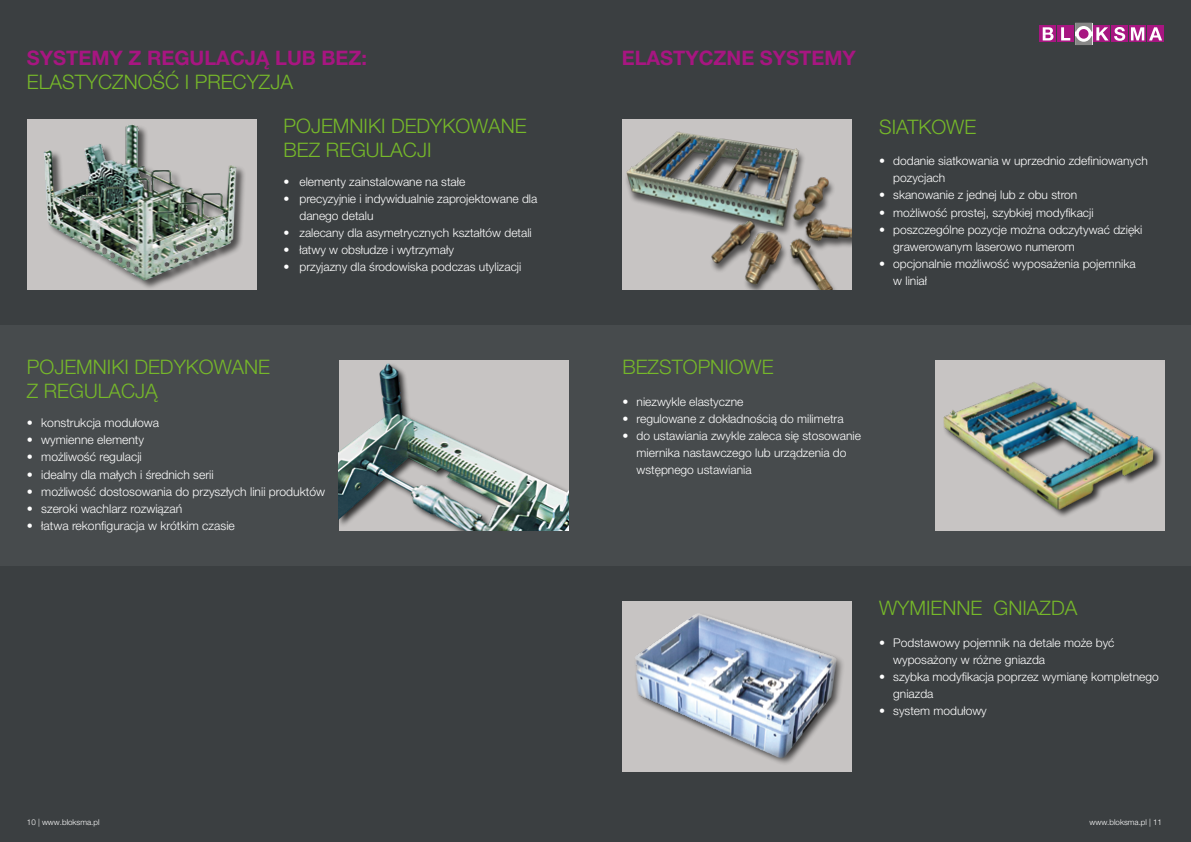
<style>
.page{position:relative;width:1191px;height:842px;background:#3b3f41}
.page>*{position:absolute;margin:0;border:0;box-sizing:border-box;transform-origin:0 0}
.t1{font:300 20px/24px "Helvetica Neue LT Pro";color:#76b82a}
.t2{font:700 20px "Helvetica Neue LT Pro";color:#a71681}
.t3{font:300 12.1px "Helvetica Neue LT Pro";color:#fff}
.t4{font:300 12px/17px "Helvetica Neue LT Pro";color:#fff}
.t5{font:300 8px "Helvetica Neue LT Pro";color:#fff}
</style>
<div class="page">
<div style="left:1057px;top:26px;width:17px;height:16px;background:#a71681"></div>
<svg style="left:1039px;top:26px;width:17px;height:16px"></svg>
<svg style="left:1042px;top:27px;width:11px;height:13px"></svg>
<div style="left:1093px;top:26px;width:17px;height:16px;background:#a71681"></div>
<svg style="left:1061px;top:23px;width:47px;height:22px"></svg>
<div style="left:1111px;top:26px;width:17px;height:16px;background:#a71681"></div>
<svg style="left:1114px;top:27px;width:11px;height:14px"></svg>
<svg style="left:1129px;top:26px;width:17px;height:16px"></svg>
<svg style="left:1147px;top:26px;width:17px;height:16px"></svg>
<svg style="left:1131px;top:27px;width:31px;height:13px"></svg>
<div style="left:0;top:325px;width:1191px;height:241px;background:#474b4d"></div>
<img style="left:27px;top:119px;width:230px;height:170px">
<img style="left:339px;top:360px;width:229px;height:170px">
<div style="left:622px;top:601px;width:230px;height:170px;background:#c7c4c3"></div>
<img style="left:635px;top:614px;width:208px;height:150px">
<img style="left:936px;top:360px;width:228px;height:170px">
<img style="left:622px;top:119px;width:229px;height:170px">
<h1 class="t2" style="left:27px;top:46px;width:342px">SYSTEMY Z REGULACJĄ LUB BEZ:</h1>
<h1 class="t1" style="left:27px;top:70px;width:268px">ELASTYCZNOŚĆ I PRECYZJA</h1>
<h1 class="t1" style="left:283px;top:114px;width:244px">POJEMNIKI DEDYKOWANE<br>BEZ REGULACJI</h1>
<p class="t4" style="left:283px;top:173px;width:183px">• elementy zainstalowane na stałe</p>
<p class="t4" style="left:299px;top:190px;width:239px;text-indent:-16px">• precyzyjnie i indywidualnie zaprojektowane dla danego detalu</p>
<p class="t4" style="left:283px;top:224px;width:250px">• zalecany dla asymetrycznych kształtów detali</p>
<p class="t4" style="left:283px;top:241px;width:172px">• łatwy w obsłudze i wytrzymały</p>
<p class="t4" style="left:283px;top:258px;width:239px">• przyjazny dla środowiska podczas utylizacji</p>
<h1 class="t1" style="left:27px;top:355px;width:244px">POJEMNIKI DEDYKOWANE<br>Z REGULACJĄ</h1>
<p class="t3" style="left:27px;top:415px;width:134px">• konstrukcja modułowa</p>
<p class="t3" style="left:27px;top:433px;width:119px">• wymienne elementy</p>
<p class="t3" style="left:27px;top:450px;width:116px">• możliwość regulacji</p>
<p class="t3" style="left:27px;top:467px;width:188px">• idealny dla małych i średnich serii</p>
<p class="t3" style="left:27px;top:484px;width:300px">• możliwość dostosowania do przyszłych linii produktów</p>
<p class="t3" style="left:27px;top:501px;width:157px">• szeroki wachlarz rozwiązań</p>
<p class="t3" style="left:27px;top:518px;width:209px">• łatwa rekonfiguracja w krótkim czasie</p>
<h1 class="t2" style="left:622px;top:46px;width:236px">ELASTYCZNE SYSTEMY</h1>
<h1 class="t1" style="left:879px;top:114px;width:99px">SIATKOWE</h1>
<p class="t4" style="left:893px;top:152px;width:256px;text-indent:-14px">• dodanie siatkowania w uprzednio zdefiniowanych pozycjach</p>
<p class="t4" style="left:879px;top:186px;width:200px">• skanowanie z jednej lub z obu stron</p>
<p class="t4" style="left:879px;top:203px;width:216px">• możliwość prostej, szybkiej modyfikacji</p>
<p class="t4" style="left:893px;top:220px;width:251px;text-indent:-14px">• poszczególne pozycje można odczytywać dzięki grawerowanym laserowo numerom</p>
<p class="t4" style="left:893px;top:254px;width:244px;text-indent:-14px">• opcjonalnie możliwość wyposażenia pojemnika w liniał</p>
<h1 class="t1" style="left:622px;top:355px;width:153px">BEZSTOPNIOWE</h1>
<p class="t4" style="left:622px;top:393px;width:122px">• niezwykle elastyczne</p>
<p class="t4" style="left:622px;top:410px;width:223px">• regulowane z dokładnością do milimetra</p>
<p class="t4" style="left:636px;top:427px;width:226px;text-indent:-14px">• do ustawiania zwykle zaleca się stosowanie miernika nastawczego lub urządzenia do wstępnego ustawiania</p>
<h1 class="t1" style="left:879px;top:596px;width:200px">WYMIENNE GNIAZDA</h1>
<p class="t4" style="left:893px;top:634px;width:223px;text-indent:-14px">• Podstawowy pojemnik na detale może być wyposażony w różne gniazda</p>
<p class="t4" style="left:893px;top:668px;width:267px;text-indent:-14px">• szybka modyfikacja poprzez wymianę kompletnego gniazda</p>
<p class="t4" style="left:879px;top:702px;width:109px">• system modułowy</p>
<p class="t5" style="left:27px;top:817px;width:74px">10 | www.bloksma.pl</p>
<p class="t5" style="left:1089px;top:817px;width:74px">www.bloksma.pl | 11</p>
</div>
